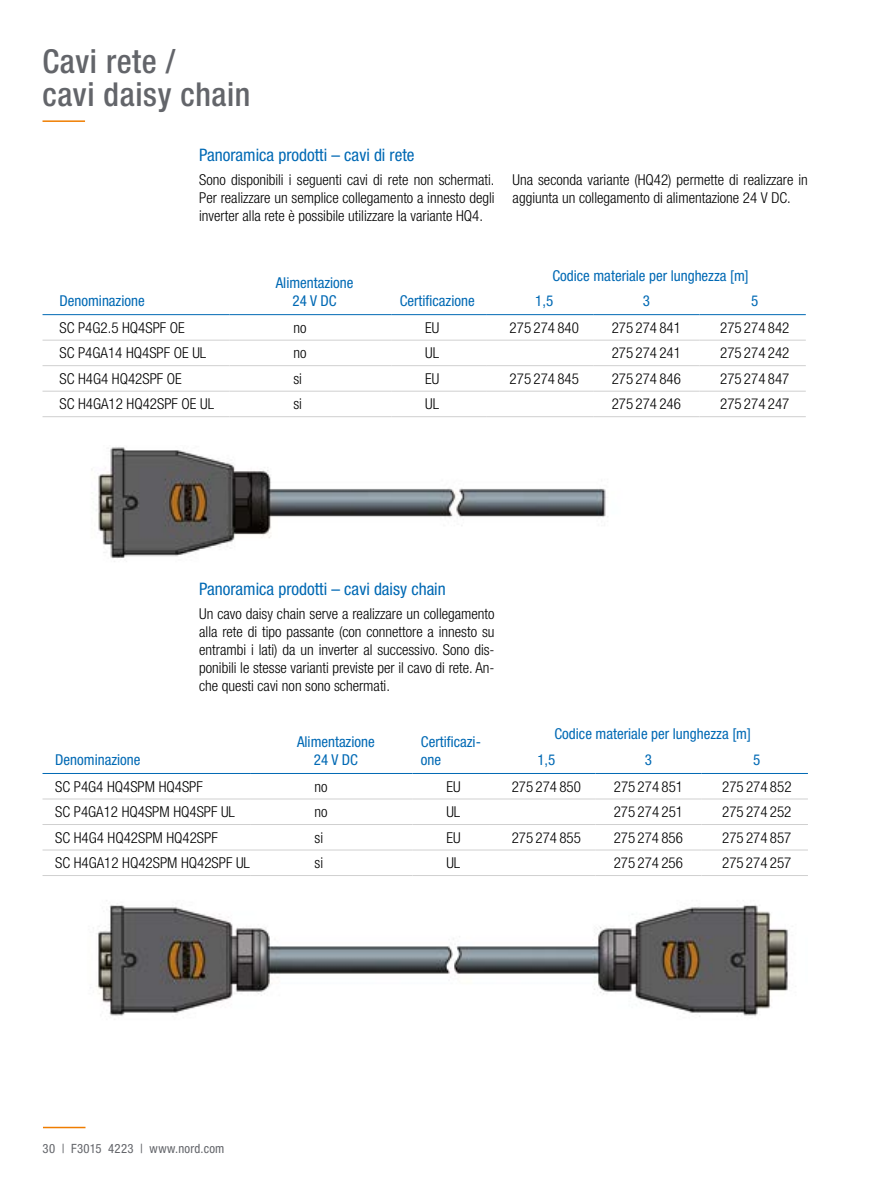
<style>
.page{position:relative;width:893px;height:1188px;background:#fff}
.page>*{position:absolute;margin:0;border:0;box-sizing:border-box;transform-origin:0 0}
.t1{font:500 condensed 33px/33px "Helvetica Neue LT Pro";letter-spacing:.02em;color:#63656a}
.t2{font:condensed 17.25px "Helvetica Neue LT Pro";color:#0069b4}
.t3{font:300 condensed 15px/18px "Helvetica Neue LT Pro";color:#000;text-align:justify}
.t4{font:condensed 15px/18px "Helvetica Neue LT Pro";color:#0069b4}
.t5{font:condensed 12.75px "Helvetica Neue LT Pro";letter-spacing:.02em;color:#63656a}
</style>
<div class="page">
<hr style="left:43px;top:1127px;width:42px;height:1px;background:#ef7d00">
<hr style="left:43px;top:120px;width:42px;height:2px;background:#ef7d00">
<hr style="left:43px;top:314px;width:187px;height:1px;background:#0069b4">
<hr style="left:230px;top:314px;width:161px;height:1px;background:#0069b4">
<hr style="left:391px;top:314px;width:96px;height:1px;background:#0069b4">
<hr style="left:487px;top:314px;width:106px;height:1px;background:#0069b4">
<hr style="left:593px;top:314px;width:106px;height:1px;background:#0069b4">
<hr style="left:699px;top:314px;width:107px;height:1px;background:#0069b4">
<hr style="left:43px;top:340px;width:187px;height:1px;background:#d0d0d0">
<hr style="left:230px;top:340px;width:161px;height:1px;background:#d0d0d0">
<hr style="left:391px;top:340px;width:96px;height:1px;background:#d0d0d0">
<hr style="left:487px;top:340px;width:106px;height:1px;background:#d0d0d0">
<hr style="left:593px;top:340px;width:106px;height:1px;background:#d0d0d0">
<hr style="left:699px;top:340px;width:107px;height:1px;background:#d0d0d0">
<hr style="left:43px;top:365px;width:187px;height:1px;background:#d0d0d0">
<hr style="left:230px;top:365px;width:161px;height:1px;background:#d0d0d0">
<hr style="left:43px;top:391px;width:187px;height:1px;background:#d0d0d0">
<hr style="left:230px;top:391px;width:161px;height:1px;background:#d0d0d0">
<hr style="left:43px;top:416px;width:187px;height:1px;background:#d0d0d0">
<hr style="left:230px;top:416px;width:161px;height:1px;background:#d0d0d0">
<hr style="left:391px;top:365px;width:96px;height:1px;background:#d0d0d0">
<hr style="left:487px;top:365px;width:106px;height:1px;background:#d0d0d0">
<hr style="left:593px;top:365px;width:106px;height:1px;background:#d0d0d0">
<hr style="left:699px;top:365px;width:107px;height:1px;background:#d0d0d0">
<hr style="left:391px;top:391px;width:96px;height:1px;background:#d0d0d0">
<hr style="left:487px;top:391px;width:106px;height:1px;background:#d0d0d0">
<hr style="left:593px;top:391px;width:106px;height:1px;background:#d0d0d0">
<hr style="left:699px;top:391px;width:107px;height:1px;background:#d0d0d0">
<hr style="left:391px;top:416px;width:96px;height:1px;background:#d0d0d0">
<hr style="left:487px;top:416px;width:106px;height:1px;background:#d0d0d0">
<hr style="left:593px;top:416px;width:106px;height:1px;background:#d0d0d0">
<hr style="left:699px;top:416px;width:107px;height:1px;background:#d0d0d0">
<img style="left:96px;top:900px;width:692px;height:117px">
<img style="left:91px;top:447px;width:515px;height:115px">
<hr style="left:43px;top:799px;width:208px;height:1px;background:#d0d0d0">
<hr style="left:251px;top:799px;width:161px;height:1px;background:#d0d0d0">
<hr style="left:412px;top:799px;width:77px;height:1px;background:#d0d0d0">
<hr style="left:489px;top:799px;width:106px;height:1px;background:#d0d0d0">
<hr style="left:595px;top:799px;width:107px;height:1px;background:#d0d0d0">
<hr style="left:702px;top:799px;width:106px;height:1px;background:#d0d0d0">
<hr style="left:43px;top:824px;width:208px;height:1px;background:#d0d0d0">
<hr style="left:251px;top:824px;width:161px;height:1px;background:#d0d0d0">
<hr style="left:412px;top:824px;width:77px;height:1px;background:#d0d0d0">
<hr style="left:489px;top:824px;width:106px;height:1px;background:#d0d0d0">
<hr style="left:595px;top:824px;width:107px;height:1px;background:#d0d0d0">
<hr style="left:702px;top:824px;width:106px;height:1px;background:#d0d0d0">
<hr style="left:43px;top:850px;width:208px;height:1px;background:#d0d0d0">
<hr style="left:251px;top:850px;width:161px;height:1px;background:#d0d0d0">
<hr style="left:412px;top:850px;width:77px;height:1px;background:#d0d0d0">
<hr style="left:489px;top:850px;width:106px;height:1px;background:#d0d0d0">
<hr style="left:595px;top:850px;width:107px;height:1px;background:#d0d0d0">
<hr style="left:702px;top:850px;width:106px;height:1px;background:#d0d0d0">
<hr style="left:43px;top:875px;width:208px;height:1px;background:#d0d0d0">
<hr style="left:251px;top:875px;width:161px;height:1px;background:#d0d0d0">
<hr style="left:412px;top:875px;width:77px;height:1px;background:#d0d0d0">
<hr style="left:489px;top:875px;width:106px;height:1px;background:#d0d0d0">
<hr style="left:595px;top:875px;width:107px;height:1px;background:#d0d0d0">
<hr style="left:702px;top:875px;width:106px;height:1px;background:#d0d0d0">
<hr style="left:43px;top:773px;width:208px;height:1px;background:#0069b4">
<hr style="left:251px;top:773px;width:161px;height:1px;background:#0069b4">
<hr style="left:412px;top:773px;width:77px;height:1px;background:#0069b4">
<hr style="left:489px;top:773px;width:106px;height:1px;background:#0069b4">
<hr style="left:595px;top:773px;width:107px;height:1px;background:#0069b4">
<hr style="left:702px;top:773px;width:106px;height:1px;background:#0069b4">
<h1 class="t1" style="left:43px;top:44px;width:210px">Cavi rete /<br>cavi daisy chain</h1>
<p class="t4" style="left:60px;top:292px;width:87px">Denominazione</p>
<p class="t2" style="left:199px;top:145px;width:217px">Panoramica prodotti – cavi di rete</p>
<p class="t3" style="left:199px;top:171px;width:297px">Sono disponibili i seguenti cavi di rete non schermati.<br>Per realizzare un semplice collegamento a innesto degli inverter alla rete è possibile utilizzare la variante HQ4.</p>
<p class="t3" style="left:513px;top:171px;width:297px">Una seconda variante (HQ42) permette di realizzare in aggiunta un collegamento di alimentazione 24 V DC.</p>
<p class="t4" style="left:276px;top:274px;width:79px;text-align:center">Alimentazione<br>24V DC</p>
<p class="t4" style="left:400px;top:292px;width:76px">Certificazione</p>
<p class="t4" style="left:535px;top:262px;width:215px;line-height:25.5px;text-indent:17px">Codice materiale per lunghezza [m]<br>1,5</p>
<p class="t4" style="left:643px;top:292px;width:9px">3</p>
<p class="t4" style="left:751px;top:292px;width:9px">5</p>
<p class="t3" style="left:60px;top:318px;width:127px">SC P4G2.5 HQ4SPF OE</p>
<p class="t3" style="left:293px;top:318px;width:15px">no</p>
<p class="t3" style="left:425px;top:318px;width:16px">EU</p>
<p class="t3" style="left:510px;top:318px;width:71px">275 274 840</p>
<p class="t3" style="left:612px;top:318px;width:71px">275 274 841</p>
<p class="t3" style="left:720px;top:318px;width:71px">275 274 842</p>
<p class="t3" style="left:60px;top:344px;width:148px">SC P4GA14 HQ4SPF OE UL</p>
<p class="t3" style="left:293px;top:344px;width:15px">no</p>
<p class="t3" style="left:425px;top:344px;width:15px">UL</p>
<p class="t3" style="left:612px;top:344px;width:71px">275 274 241</p>
<p class="t3" style="left:720px;top:344px;width:71px">275 274 242</p>
<p class="t3" style="left:60px;top:369px;width:124px">SC H4G4 HQ42SPF OE</p>
<p class="t3" style="left:293px;top:369px;width:10px">si</p>
<p class="t3" style="left:425px;top:369px;width:16px">EU</p>
<p class="t3" style="left:510px;top:369px;width:71px">275 274 845</p>
<p class="t3" style="left:612px;top:369px;width:71px">275 274 846</p>
<p class="t3" style="left:720px;top:369px;width:71px">275 274 847</p>
<p class="t3" style="left:60px;top:395px;width:156px">SC H4GA12 HQ42SPF OE UL</p>
<p class="t3" style="left:293px;top:395px;width:10px">si</p>
<p class="t3" style="left:425px;top:395px;width:15px">UL</p>
<p class="t3" style="left:612px;top:395px;width:71px">275 274 246</p>
<p class="t3" style="left:720px;top:395px;width:71px">275 274 247</p>
<p class="t4" style="left:55px;top:751px;width:87px">Denominazione</p>
<p class="t2" style="left:199px;top:579px;width:248px">Panoramica prodotti – cavi daisy chain</p>
<p class="t3" style="left:199px;top:604px;width:297px">Un cavo daisy chain serve a realizzare un collegamento alla rete di tipo passante (con connettore a innesto su entrambi i lati) da un inverter al successivo. Sono dis&shy;ponibili le stesse varianti previste per il cavo di rete. An&shy;che questi cavi non sono schermati.</p>
<p class="t4" style="left:297px;top:733px;width:79px;text-align:center">Alimentazione<br>24V DC</p>
<p class="t4" style="left:421px;top:733px;width:61px">Certificazi&shy;one</p>
<p class="t4" style="left:537px;top:721px;width:215px;line-height:25.5px;text-indent:17px">Codice materiale per lunghezza [m]<br>1,5</p>
<p class="t4" style="left:645px;top:751px;width:9px">3</p>
<p class="t4" style="left:753px;top:751px;width:9px">5</p>
<p class="t3" style="left:55px;top:777px;width:149px">SC P4G4 HQ4SPM HQ4SPF</p>
<p class="t3" style="left:315px;top:777px;width:15px">no</p>
<p class="t3" style="left:446px;top:777px;width:16px">EU</p>
<p class="t3" style="left:512px;top:777px;width:71px">275 274 850</p>
<p class="t3" style="left:614px;top:777px;width:71px">275 274 851</p>
<p class="t3" style="left:722px;top:777px;width:71px">275 274 852</p>
<p class="t3" style="left:55px;top:803px;width:181px">SC P4GA12 HQ4SPM HQ4SPF UL</p>
<p class="t3" style="left:315px;top:803px;width:15px">no</p>
<p class="t3" style="left:446px;top:803px;width:15px">UL</p>
<p class="t3" style="left:614px;top:803px;width:71px">275 274 251</p>
<p class="t3" style="left:722px;top:803px;width:71px">275 274 252</p>
<p class="t3" style="left:55px;top:828px;width:164px">SC H4G4 HQ42SPM HQ42SPF</p>
<p class="t3" style="left:315px;top:828px;width:10px">si</p>
<p class="t3" style="left:446px;top:828px;width:16px">EU</p>
<p class="t3" style="left:512px;top:828px;width:71px">275 274 855</p>
<p class="t3" style="left:614px;top:828px;width:71px">275 274 856</p>
<p class="t3" style="left:722px;top:828px;width:71px">275 274 857</p>
<p class="t3" style="left:55px;top:854px;width:196px">SC H4GA12 HQ42SPM HQ42SPF UL</p>
<p class="t3" style="left:315px;top:854px;width:10px">si</p>
<p class="t3" style="left:446px;top:854px;width:15px">UL</p>
<p class="t3" style="left:614px;top:854px;width:71px">275 274 256</p>
<p class="t3" style="left:722px;top:854px;width:71px">275 274 257</p>
<p class="t5" style="left:43px;top:1141px;width:183px">30 | F3015 4223 | www.nord.com</p>
</div>
